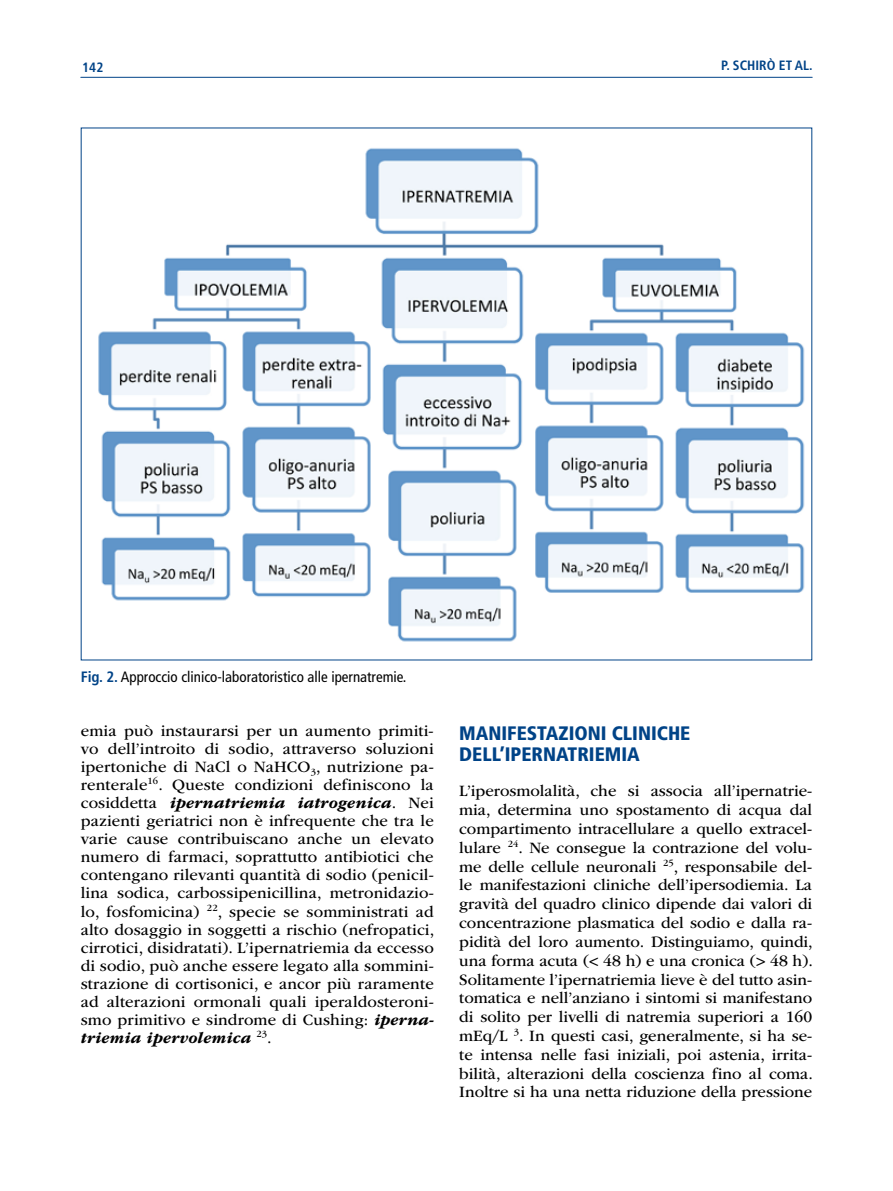
<style>
.page{position:relative;width:893px;height:1191px;background:#fff}
.page>*{position:absolute;margin:0;border:0;box-sizing:border-box;transform-origin:0 0}
.t1{font:900 condensed 19.5px/21px "Frutiger LT Std";color:#004387}
.t2{font:16.5px/18px "ITC Garamond Std";color:#000;text-align:justify}
.t3{font:condensed 15px "Frutiger LT Std";color:#000}
.t4{font:700 condensed 13.5px "Frutiger LT Std";color:#004387}
.s1{font-weight:700;color:#004387}
.s2{font-weight:700;font-style:italic}
</style>
<div class="page">
<hr style="left:81px;top:77px;width:731px;height:1px;background:#004387">
<img style="left:98px;top:148px;width:707px;height:494px">
<p class="t4" style="left:82px;top:59px;width:23px">142</p>
<p class="t4" style="left:721px;top:58px;width:93px">P. SCHIRÒ ET AL.</p>
<p class="t3" style="left:81px;top:667px;width:327px"><span class="s1">FIG. 2.</span> Approccio clinico-laboratoristico alle ipernatremie.</p>
<p class="t2" style="left:81px;top:721px;width:355px">emia può instaurarsi per un aumento primiti&shy;vo dell’introito di sodio, attraverso soluzioni ipertoniche di NaCl o NaHCO<sub>3</sub>, nutrizione pa&shy;renterale<sup>16</sup>. Queste condizioni definiscono la cosiddetta <span class="s2">ipernatriemia iatrogenica</span>. Nei pazienti geriatrici non è infrequente che tra le varie cause contribuiscano anche un elevato numero di farmaci, soprattutto antibiotici che contengano rilevanti quantità di sodio (penicil&shy;lina sodica, carbossipenicillina, metronidazio&shy;lo, fosfomicina) <sup>22</sup>, specie se somministrati ad alto dosaggio in soggetti a rischio (nefropatici, cirrotici, disidratati). L’ipernatriemia da eccesso di sodio, può anche essere legato alla sommini&shy;strazione di cortisonici, e ancor più raramente ad alterazioni ormonali quali iperaldosteroni&shy;smo primitivo e sindrome di Cushing: <span class="s2">iperna&shy;triemia ipervolemica</span> <sup>23</sup>.</p>
<p class="t1" style="left:459px;top:722px;width:233px">MANIFESTAZIONI CLINICHE<br>DELL’IPERNATRIEMIA</p>
<p class="t2" style="left:459px;top:782px;width:355px;line-height:18.8px">L’iperosmolalità, che si associa all’ipernatrie&shy;mia, determina uno spostamento di acqua dal compartimento intracellulare a quello extracel&shy;lulare <sup>24</sup>. Ne consegue la contrazione del volu&shy;me delle cellule neuronali <sup>25</sup>, responsabile del&shy;le manifestazioni cliniche dell’ipersodiemia. La gravità del quadro clinico dipende dai valori di concentrazione plasmatica del sodio e dalla ra&shy;pidità del loro aumento. Distinguiamo, quindi, una forma acuta (&lt; 48 h) e una cronica (&gt; 48 h).<br>Solitamente l’ipernatriemia lieve è del tutto asin&shy;tomatica e nell’anziano i sintomi si manifestano di solito per livelli di natremia superiori a 160 mEq/L <sup>3</sup>. In questi casi, generalmente, si ha se&shy;te intensa nelle fasi iniziali, poi astenia, irrita&shy;bilità, alterazioni della coscienza fino al coma.<br>Inoltre si ha una netta riduzione della pressione</p>
</div>
